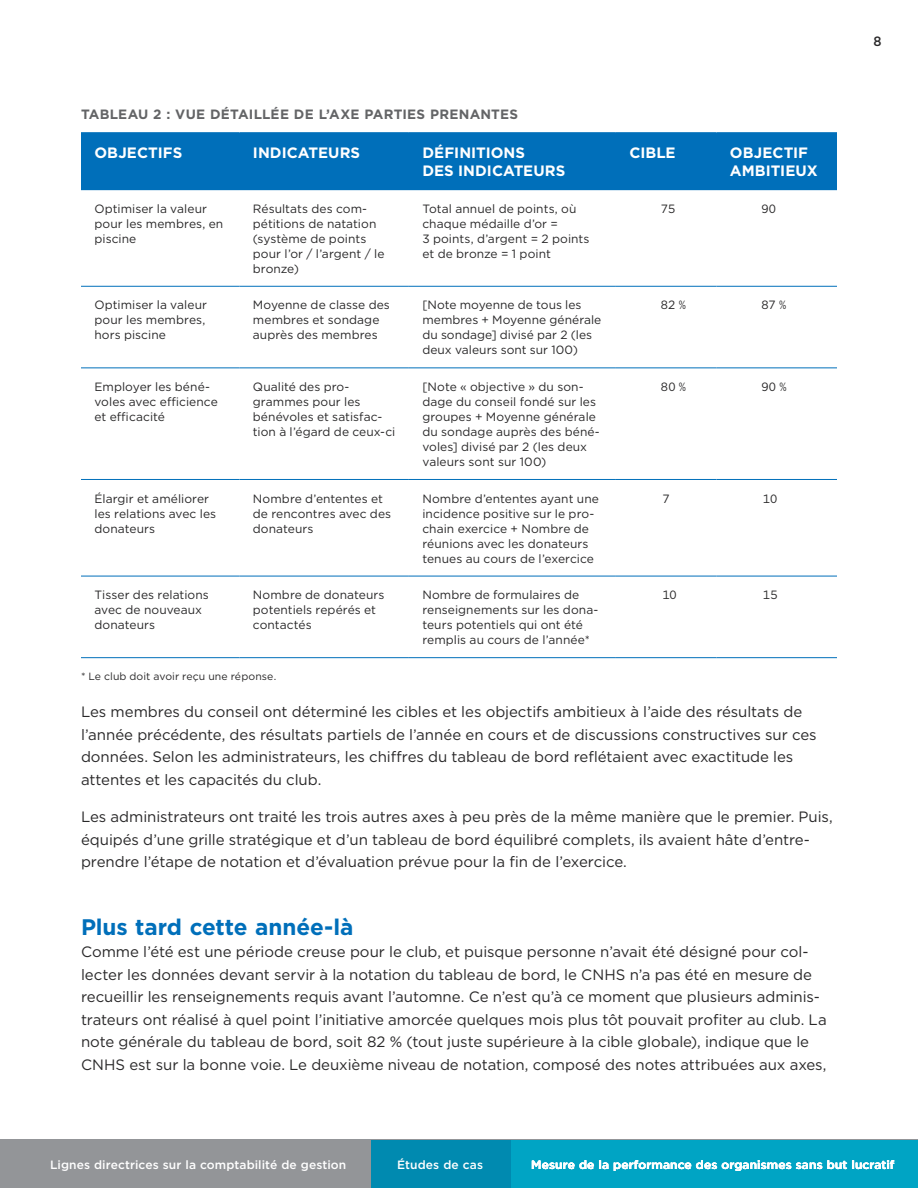
<style>
.page{position:relative;width:918px;height:1188px;background:#fff}
.page>*{position:absolute;margin:0;border:0;box-sizing:border-box;transform-origin:0 0}
.t1{font:700 22.5px "Gotham";letter-spacing:-.005em;color:#006fba}
.t2{font:15px/22.5px "Gotham";letter-spacing:-.005em;color:#292829}
.t3{font:700 15px/18px "Gotham";letter-spacing:.005em;color:#fff}
.t4{font:700 13.5px "Gotham";letter-spacing:.015em;color:#636466}
.t5{font:500 13.5px "Gotham";color:#292829}
.t6{font:12px/15px "Gotham";letter-spacing:.005em;color:#292829}
.t7{font:500 12px "Gotham";letter-spacing:.005em;color:#fff}
.t8{font:10.5px "Gotham";letter-spacing:.01em;color:#292829}
</style>
<div class="page">
<div style="left:0;top:1140px;width:918px;height:48px;background:#939598"></div>
<div style="left:371px;top:1140px;width:547px;height:48px;background:#008ab0"></div>
<div style="left:511px;top:1140px;width:407px;height:48px;background:#00a4c4"></div>
<div style="left:81px;top:133px;width:158px;height:57px;background:#006fba"></div>
<div style="left:239px;top:133px;width:170px;height:57px;background:#006fba"></div>
<div style="left:409px;top:133px;width:207px;height:57px;background:#006fba"></div>
<div style="left:616px;top:133px;width:100px;height:57px;background:#006fba"></div>
<div style="left:716px;top:133px;width:121px;height:57px;background:#006fba"></div>
<hr style="left:81px;top:132px;width:158px;height:1px;background:#006fba">
<hr style="left:239px;top:132px;width:170px;height:1px;background:#006fba">
<hr style="left:409px;top:132px;width:207px;height:1px;background:#006fba">
<hr style="left:616px;top:132px;width:100px;height:1px;background:#006fba">
<hr style="left:716px;top:132px;width:121px;height:1px;background:#006fba">
<hr style="left:81px;top:286px;width:158px;height:1px;background:#006fba">
<hr style="left:239px;top:286px;width:170px;height:1px;background:#006fba">
<hr style="left:409px;top:286px;width:207px;height:1px;background:#006fba">
<hr style="left:616px;top:286px;width:100px;height:1px;background:#006fba">
<hr style="left:716px;top:286px;width:121px;height:1px;background:#006fba">
<hr style="left:81px;top:367px;width:158px;height:1px;background:#006fba">
<hr style="left:239px;top:367px;width:170px;height:1px;background:#006fba">
<hr style="left:409px;top:367px;width:207px;height:1px;background:#006fba">
<hr style="left:616px;top:367px;width:100px;height:1px;background:#006fba">
<hr style="left:716px;top:367px;width:121px;height:1px;background:#006fba">
<hr style="left:81px;top:479px;width:158px;height:1px;background:#006fba">
<hr style="left:239px;top:479px;width:170px;height:1px;background:#006fba">
<hr style="left:409px;top:479px;width:207px;height:1px;background:#006fba">
<hr style="left:616px;top:479px;width:100px;height:1px;background:#006fba">
<hr style="left:716px;top:479px;width:121px;height:1px;background:#006fba">
<hr style="left:81px;top:576px;width:158px;height:1px;background:#006fba">
<hr style="left:239px;top:576px;width:170px;height:1px;background:#006fba">
<hr style="left:409px;top:576px;width:207px;height:1px;background:#006fba">
<hr style="left:616px;top:576px;width:100px;height:1px;background:#006fba">
<hr style="left:716px;top:576px;width:121px;height:1px;background:#006fba">
<hr style="left:81px;top:657px;width:158px;height:1px;background:#006fba">
<hr style="left:239px;top:657px;width:170px;height:1px;background:#006fba">
<hr style="left:409px;top:657px;width:207px;height:1px;background:#006fba">
<hr style="left:616px;top:657px;width:100px;height:1px;background:#006fba">
<hr style="left:716px;top:657px;width:121px;height:1px;background:#006fba">
<p class="t4" style="left:81px;top:105px;width:439px">TABLEAU 2 : VUE DÉTAILLÉE DE L’AXE PARTIES PRENANTES</p>
<p class="t3" style="left:94px;top:144px;width:89px">OBJECTIFS</p>
<p class="t3" style="left:253px;top:144px;width:109px">INDICATEURS</p>
<p class="t3" style="left:422px;top:144px;width:145px">DÉFINITIONS<br>DES INDICATEURS</p>
<p class="t3" style="left:629px;top:144px;width:48px">CIBLE</p>
<p class="t3" style="left:730px;top:144px;width:89px">OBJECTIF<br>AMBITIEUX</p>
<p class="t6" style="left:94px;top:201px;width:130px">Optimiser la valeur pour les membres, en piscine</p>
<p class="t6" style="left:253px;top:201px;width:133px">Résultats des com&shy;pétitions de natation (système de points pour l’or / l’argent / le bronze)</p>
<p class="t6" style="left:422px;top:201px;width:169px">Total annuel de points, où chaque médaille d’or =<br>3 points, d’argent = 2 points et de bronze = 1 point</p>
<p class="t6" style="left:661px;top:201px;width:16px">75</p>
<p class="t6" style="left:761px;top:201px;width:16px">90</p>
<p class="t6" style="left:94px;top:297px;width:114px">Optimiser la valeur pour les membres, hors piscine</p>
<p class="t6" style="left:253px;top:297px;width:139px">Moyenne de classe des membres et sondage auprès des membres</p>
<p class="t6" style="left:422px;top:297px;width:181px">[Note moyenne de tous les membres + Moyenne générale du sondage] divisé par 2 (les deux valeurs sont sur 100)</p>
<p class="t6" style="left:661px;top:297px;width:27px">82 %</p>
<p class="t6" style="left:761px;top:297px;width:26px">87 %</p>
<p class="t6" style="left:94px;top:379px;width:125px">Employer les béné&shy;voles avec efficience et efficacité</p>
<p class="t6" style="left:253px;top:379px;width:144px">Qualité des pro&shy;grammes pour les bénévoles et satisfac&shy;tion à l’égard de ceux-ci</p>
<p class="t6" style="left:422px;top:379px;width:179px">[Note « objective » du son&shy;dage du conseil fondé sur les groupes + Moyenne générale du sondage auprès des béné&shy;voles] divisé par 2 (les deux valeurs sont sur 100)</p>
<p class="t6" style="left:661px;top:379px;width:27px">80 %</p>
<p class="t6" style="left:761px;top:379px;width:27px">90 %</p>
<p class="t6" style="left:94px;top:491px;width:123px">Élargir et améliorer les relations avec les donateurs</p>
<p class="t6" style="left:253px;top:491px;width:140px">Nombre d’ententes et de rencontres avec des donateurs</p>
<p class="t6" style="left:422px;top:491px;width:178px">Nombre d’ententes ayant une incidence positive sur le pro&shy;chain exercice + Nombre de réunions avec les donateurs tenues au cours de l’exercice</p>
<p class="t6" style="left:662px;top:491px;width:9px">7</p>
<p class="t6" style="left:763px;top:491px;width:16px">10</p>
<p class="t6" style="left:94px;top:587px;width:116px">Tisser des relations avec de nouveaux donateurs</p>
<p class="t6" style="left:253px;top:587px;width:133px">Nombre de donateurs potentiels repérés et contactés</p>
<p class="t6" style="left:422px;top:587px;width:177px">Nombre de formulaires de renseignements sur les dona&shy;teurs potentiels qui ont été remplis au cours de l’année*</p>
<p class="t6" style="left:662px;top:587px;width:16px">10</p>
<p class="t6" style="left:763px;top:587px;width:16px">15</p>
<p class="t8" style="left:81px;top:669px;width:197px">* Le club doit avoir reçu une réponse.</p>
<p class="t2" style="left:81px;top:700px;width:737px">Les membres du conseil ont déterminé les cibles et les objectifs ambitieux à l’aide des résultats de l’année précédente, des résultats partiels de l’année en cours et de discussions constructives sur ces données. Selon les administrateurs, les chiffres du tableau de bord reflétaient avec exactitude les attentes et les capacités du club.</p>
<p class="t2" style="left:81px;top:805px;width:753px">Les administrateurs ont traité les trois autres axes à peu près de la même manière que le premier. Puis, équipés d’une grille stratégique et d’un tableau de bord équilibré complets, ils avaient hâte d’entre&shy;prendre l’étape de notation et d’évaluation prévue pour la fin de l’exercice.</p>
<h3 class="t1" style="left:81px;top:912px;width:274px">Plus tard cette année-là</h3>
<p class="t2" style="left:81px;top:940px;width:747px">Comme l’été est une période creuse pour le club, et puisque personne n’avait été désigné pour col&shy;lecter les données devant servir à la notation du tableau de bord, le CNHS n’a pas été en mesure de recueillir les renseignements requis avant l’automne. Ce n’est qu’à ce moment que plusieurs adminis&shy;trateurs ont réalisé à quel point l’initiative amorcée quelques mois plus tôt pouvait profiter au club. La note générale du tableau de bord, soit 82 % (tout juste supérieure à la cible globale), indique que le CNHS est sur la bonne voie. Le deuxième niveau de notation, composé des notes attribuées aux axes,</p>
<p class="t5" style="left:873px;top:32px;width:10px">8</p>
<p class="t7" style="left:50px;top:1157px;width:298px">Lignes directrices sur la comptabilité de gestion</p>
<p class="t7" style="left:397px;top:1157px;width:87px">Études de cas</p>
<p class="t7" style="left:531px;top:1157px;width:365px">Mesure de la performance des organismes sans but lucratif</p>
</div>
